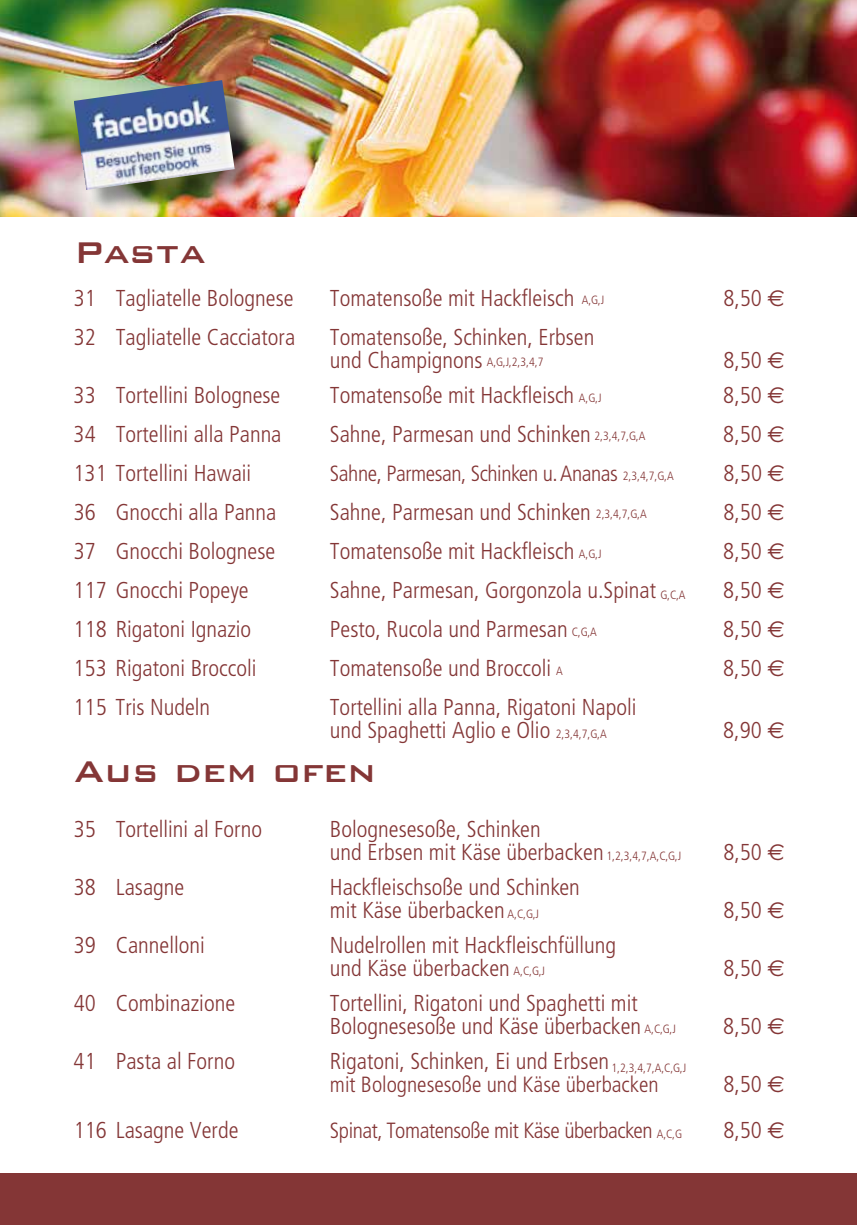
<style>
.page{position:relative;width:857px;height:1225px;background:#fff}
.page>*{position:absolute;margin:0;border:0;box-sizing:border-box;transform-origin:0 0}
.t1{font:500 40px "Bank Gothic";color:#843636}
.t2{font:300 condensed 23px/23px "Frutiger";color:#843636}
.t3{font:300 condensed 22px "Frutiger";letter-spacing:-.02em;color:#843636}
.t4{font:300 condensed 22px "Frutiger";color:#843636}
.t5{font:300 condensed 12px "Frutiger";color:#843636}
.s1{font-family:"Euro Sans";font-weight:400;font-stretch:normal}
</style>
<div class="page">
<img style="left:0;top:0;width:856px;height:217px">
<div style="left:77px;top:84px;width:182px;height:130px;background:#000;opacity:.4"></div>
<img style="left:74px;top:80px;width:160px;height:110px">
<div style="left:0;top:1174px;width:856px;height:51px;background:#843636"></div>
<h1 class="t1" style="left:74px;top:222px;width:133px">Pasta</h1>
<p class="t2" style="left:74px;top:287px;width:221px">31 Tagliatelle Bolognese</p>
<p class="t2" style="left:330px;top:287px;width:246px">Tomatensoße mit Hackfleisch</p>
<p class="t2" style="left:723px;top:287px;width:63px">8,50 <span class="s1">€</span></p>
<p class="t2" style="left:74px;top:326px;width:223px">32 Tagliatelle Cacciatora</p>
<p class="t2" style="left:330px;top:326px;width:266px">Tomatensoße, Schinken, Erbsen und Champignons</p>
<p class="t5" style="left:581px;top:293px;width:24px">A,G,J</p>
<p class="t2" style="left:723px;top:349px;width:63px">8,50 <span class="s1">€</span></p>
<p class="t5" style="left:486px;top:355px;width:58px">A,G,J,2,3,4,7</p>
<p class="t2" style="left:74px;top:384px;width:208px">33 Tortellini Bolognese</p>
<p class="t2" style="left:330px;top:384px;width:246px">Tomatensoße mit Hackfleisch</p>
<p class="t2" style="left:723px;top:384px;width:63px">8,50 <span class="s1">€</span></p>
<p class="t2" style="left:74px;top:423px;width:209px">34 Tortellini alla Panna</p>
<p class="t2" style="left:330px;top:423px;width:262px">Sahne, Parmesan und Schinken</p>
<p class="t2" style="left:722px;top:423px;width:63px">8,50 <span class="s1">€</span></p>
<p class="t2" style="left:74px;top:462px;width:179px">131 Tortellini Hawaii</p>
<p class="t3" style="left:330px;top:461px;width:289px">Sahne, Parmesan, Schinken u. Ananas</p>
<p class="t2" style="left:723px;top:462px;width:63px">8,50 <span class="s1">€</span></p>
<p class="t2" style="left:74px;top:501px;width:204px">36 Gnocchi alla Panna</p>
<p class="t2" style="left:330px;top:501px;width:262px">Sahne, Parmesan und Schinken</p>
<p class="t2" style="left:723px;top:501px;width:63px">8,50 <span class="s1">€</span></p>
<p class="t2" style="left:74px;top:540px;width:203px">37 Gnocchi Bolognese</p>
<p class="t2" style="left:330px;top:540px;width:246px">Tomatensoße mit Hackfleisch</p>
<p class="t2" style="left:723px;top:540px;width:63px">8,50 <span class="s1">€</span></p>
<p class="t2" style="left:74px;top:579px;width:176px">117 Gnocchi Popeye</p>
<p class="t2" style="left:330px;top:579px;width:327px">Sahne, Parmesan, Gorgonzola u.Spinat</p>
<p class="t2" style="left:723px;top:579px;width:63px">8,50 <span class="s1">€</span></p>
<p class="t2" style="left:74px;top:618px;width:179px">118 Rigatoni Ignazio</p>
<p class="t2" style="left:330px;top:618px;width:239px">Pesto, Rucola und Parmesan</p>
<p class="t2" style="left:722px;top:618px;width:63px">8,50 <span class="s1">€</span></p>
<p class="t2" style="left:74px;top:657px;width:184px">153 Rigatoni Broccoli</p>
<p class="t2" style="left:330px;top:657px;width:223px">Tomatensoße und Broccoli</p>
<p class="t2" style="left:722px;top:657px;width:63px">8,50 <span class="s1">€</span></p>
<p class="t2" style="left:73px;top:696px;width:138px">115 Tris Nudeln</p>
<p class="t2" style="left:329px;top:696px;width:308px">Tortellini alla Panna, Rigatoni Napoli und Spaghetti Aglio e Olio</p>
<p class="t5" style="left:578px;top:391px;width:24px">A,G,J</p>
<p class="t5" style="left:594px;top:429px;width:52px">2,3,4,7,G,A</p>
<p class="t5" style="left:622px;top:469px;width:52px">2,3,4,7,G,A</p>
<p class="t5" style="left:595px;top:507px;width:52px">2,3,4,7,G,A</p>
<p class="t5" style="left:578px;top:547px;width:24px">A,G,J</p>
<p class="t5" style="left:660px;top:588px;width:27px">G,C,A</p>
<p class="t5" style="left:571px;top:625px;width:27px">C,G,A</p>
<p class="t5" style="left:556px;top:664px;width:8px">A</p>
<p class="t2" style="left:722px;top:719px;width:63px">8,90 <span class="s1">€</span></p>
<p class="t5" style="left:555px;top:727px;width:52px">2,3,4,7,G,A</p>
<h1 class="t1" style="left:74px;top:741px;width:304px">Aus dem ofen</h1>
<p class="t2" style="left:74px;top:818px;width:190px">35 Tortellini al Forno</p>
<p class="t2" style="left:330px;top:818px;width:275px">Bolognesesoße, Schinken<br>und Erbsen mit Käse überbacken</p>
<p class="t5" style="left:606px;top:849px;width:76px">1,2,3,4,7,A,C,G,J</p>
<p class="t2" style="left:74px;top:876px;width:112px">38 Lasagne</p>
<p class="t2" style="left:330px;top:876px;width:251px">Hackfleischsoße und Schinken mit Käse überbacken</p>
<p class="t5" style="left:507px;top:907px;width:33px">A,C,G,J</p>
<p class="t2" style="left:74px;top:934px;width:133px">39 Cannelloni</p>
<p class="t2" style="left:330px;top:934px;width:287px">Nudelrollen mit Hackfleischfüllung und Käse überbacken</p>
<p class="t5" style="left:513px;top:964px;width:33px">A,C,G,J</p>
<p class="t2" style="left:74px;top:992px;width:163px">40 Combinazione</p>
<p class="t2" style="left:330px;top:992px;width:312px">Tortellini, Rigatoni und Spaghetti mit<br>Bolognesesoße und Käse überbacken</p>
<p class="t5" style="left:644px;top:1021px;width:33px">A,C,G,J</p>
<p class="t2" style="left:723px;top:841px;width:63px">8,50 <span class="s1">€</span></p>
<p class="t2" style="left:723px;top:899px;width:63px">8,50 <span class="s1">€</span></p>
<p class="t2" style="left:723px;top:957px;width:63px">8,50 <span class="s1">€</span></p>
<p class="t2" style="left:723px;top:1015px;width:63px">8,50 <span class="s1">€</span></p>
<p class="t2" style="left:74px;top:1050px;width:163px">41 Pasta al Forno</p>
<p class="t2" style="left:330px;top:1050px;width:280px">Rigatoni, Schinken, Ei und Erbsen</p>
<p class="t4" style="left:330px;top:1072px;width:330px">mit Bolognesesoße und Käse überbacken</p>
<p class="t2" style="left:723px;top:1073px;width:63px">8,50 <span class="s1">€</span></p>
<p class="t2" style="left:74px;top:1119px;width:166px">116 Lasagne Verde</p>
<p class="t3" style="left:330px;top:1118px;width:324px">Spinat, Tomatensoße mit Käse überbacken</p>
<p class="t2" style="left:723px;top:1119px;width:63px">8,50 <span class="s1">€</span></p>
<p class="t5" style="left:611px;top:1060px;width:76px">1,2,3,4,7,A,C,G,J</p>
<p class="t5" style="left:656px;top:1126px;width:27px">A,C,G</p>
</div>
